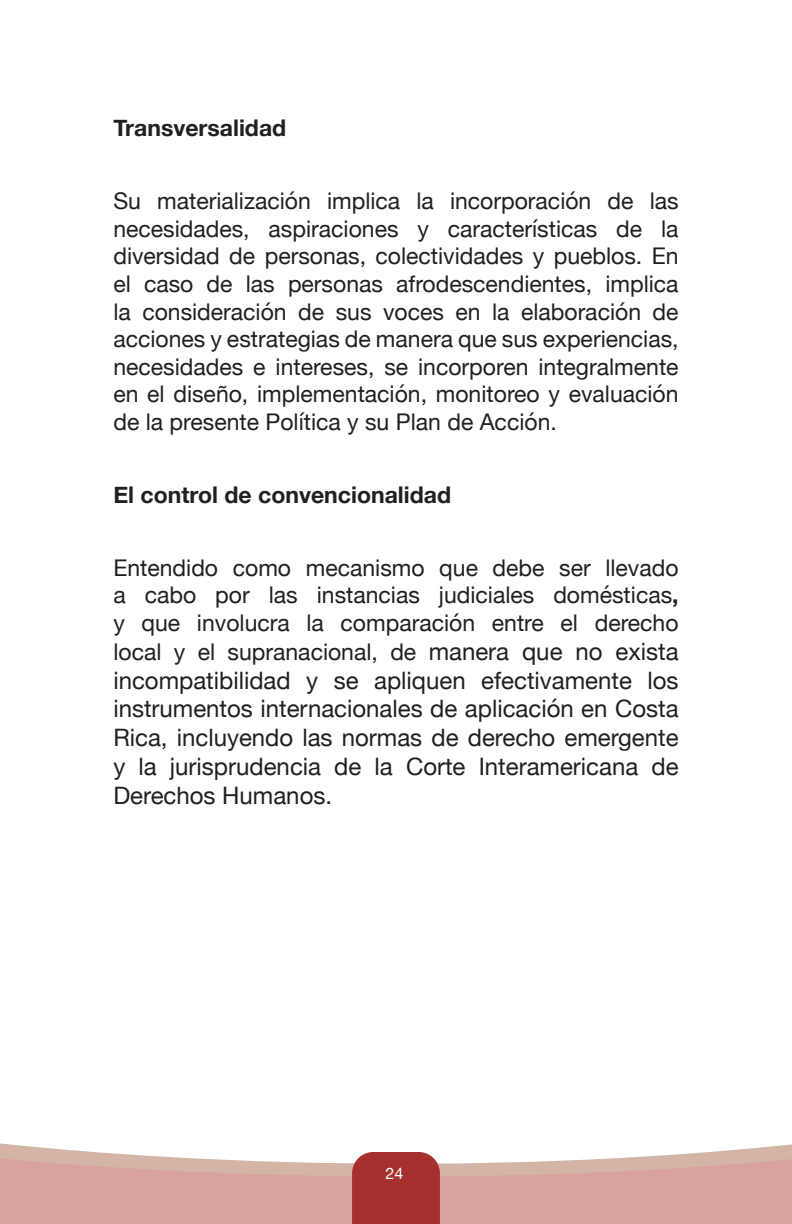
<style>
.page{position:relative;width:792px;height:1224px;background:#fff}
.page>*{position:absolute;margin:0;border:0;box-sizing:border-box;transform-origin:0 0}
.Estilo_de_párrafo_1{font:24px/28.8px "Helvetica Neue";color:#231f20;text-align:justify}
.Estilo_de_párrafo_1-2{font:23px/27.6px "Helvetica Neue";color:#231f20;text-align:justify}
.Estilo_de_párrafo_1-3{font:700 23px "Helvetica Neue";color:#231f20}
.t1{font:16px "Helvetica Neue";color:#fff}
.s1{font-weight:700}
.s2{font-size:24px}
</style>
<div class="page">
<svg style="left:0;top:1143px;width:792px;height:10px"></svg>
<svg style="left:0;top:1153px;width:792px;height:71px"></svg>
<div style="left:352px;top:1152px;width:88px;height:72px;background:#a5302d"></div>
<p class="Estilo_de_párrafo_1-3" style="left:113px;top:110px;width:174px">Transversalidad</p>
<p class="Estilo_de_párrafo_1-2" style="left:113px;top:189px;width:567px">Su materialización implica la incorporación de las necesidades, aspiraciones y características de la diversidad de personas, colectividades y pueblos. En el caso de las personas afrodescendientes, implica la consideración de sus voces en la elaboración de acciones y estrategias de manera que sus experiencias, necesidades e intereses, se incorporen integralmente en el diseño, implementación, monitoreo y evaluación de la presente Política y su Plan de Acción.</p>
<p class="Estilo_de_párrafo_1-3" style="left:113px;top:477px;width:339px">El control de convencionalidad</p>
<p class="Estilo_de_párrafo_1-2" style="left:113px;top:555px;width:567px">Entendido como mecanismo que debe ser llevado a cabo por las instancias judiciales domésticas<span class="s1">, </span>y que involucra la comparación entre el derecho local y el supranacional, de <span class="s2">manera que no exista</span></p>
<p class="Estilo_de_párrafo_1" style="left:113px;top:667px;width:567px">incompatibilidad y se apliquen efectivamente los instrumentos internacionales de aplicación en Costa Rica, incluyendo las normas de derecho emergente y la jurisprudencia de la Corte Interamericana de Derechos Humanos.</p>
<p class="t1" style="left:386px;top:1161px;width:19px">24</p>
</div>
